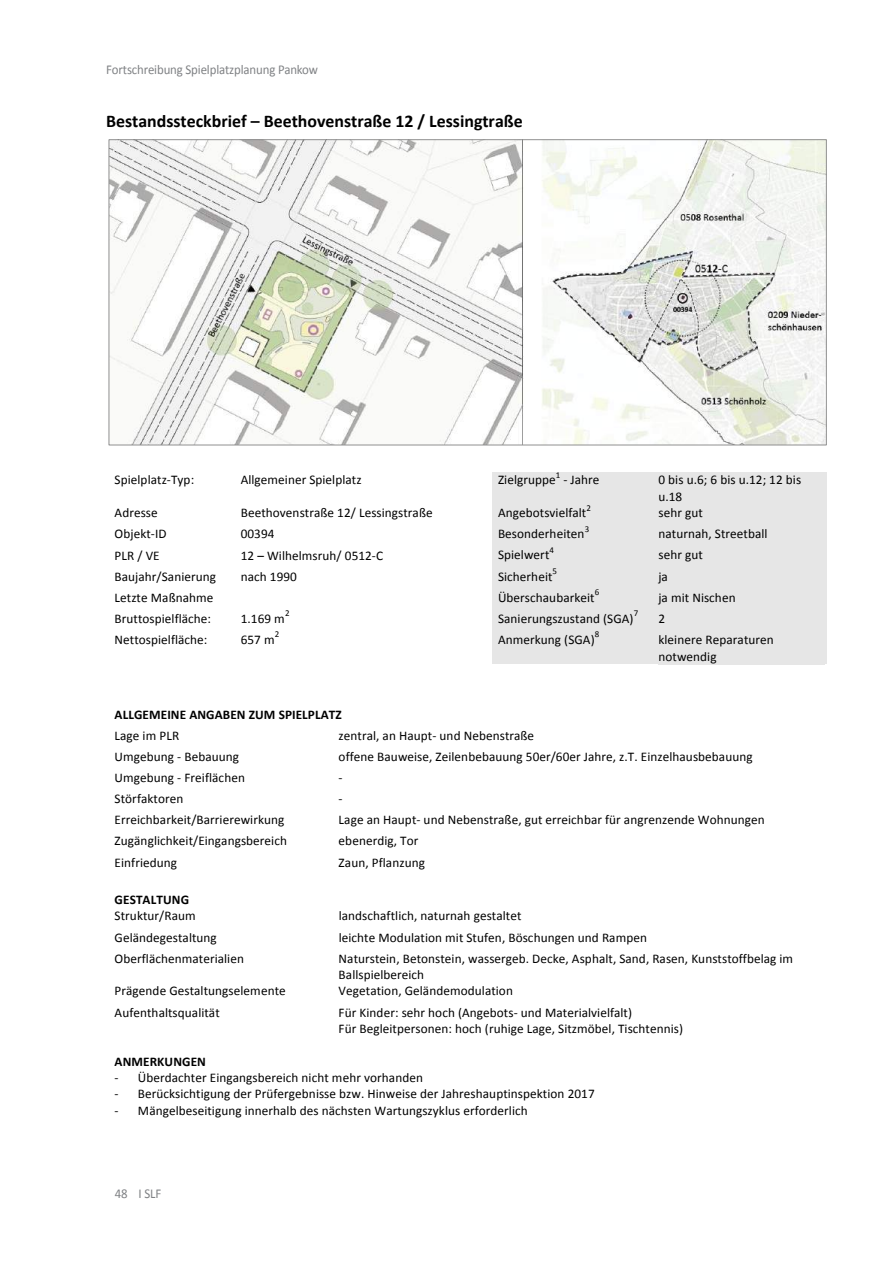
<style>
.page{position:relative;width:893px;height:1263px;background:#fff}
.page>*{position:absolute;margin:0;border:0;box-sizing:border-box;transform-origin:0 0}
.t1{font:700 17.85px "Calibri";color:#000}
.t2{font:13.5px "Calibri";letter-spacing:-.01em;color:#808285;scale:.95 1}
.t3{font:13.2px/16.5px "Calibri";letter-spacing:.005em;color:#000}
.t4{font:700 13.2px "Calibri";letter-spacing:.005em;color:#000}
.t5{font:9px "Calibri";color:#000}
</style>
<div class="page">
<div style="left:493px;top:472px;width:164px;height:33px;background:#e6e6e6"></div>
<div style="left:658px;top:472px;width:167px;height:16px;background:#e6e6e6"></div>
<div style="left:658px;top:488px;width:167px;height:17px;background:#e6e6e6"></div>
<div style="left:493px;top:505px;width:164px;height:21px;background:#e6e6e6"></div>
<div style="left:657px;top:505px;width:170px;height:21px;background:#e6e6e6"></div>
<div style="left:493px;top:526px;width:164px;height:21px;background:#e6e6e6"></div>
<div style="left:657px;top:526px;width:170px;height:21px;background:#e6e6e6"></div>
<div style="left:493px;top:547px;width:164px;height:21px;background:#e6e6e6"></div>
<div style="left:657px;top:547px;width:170px;height:21px;background:#e6e6e6"></div>
<div style="left:493px;top:568px;width:164px;height:21px;background:#e6e6e6"></div>
<div style="left:657px;top:568px;width:170px;height:21px;background:#e6e6e6"></div>
<div style="left:493px;top:589px;width:164px;height:22px;background:#e6e6e6"></div>
<div style="left:657px;top:589px;width:170px;height:22px;background:#e6e6e6"></div>
<div style="left:493px;top:611px;width:164px;height:21px;background:#e6e6e6"></div>
<div style="left:657px;top:611px;width:170px;height:21px;background:#e6e6e6"></div>
<div style="left:493px;top:632px;width:164px;height:32px;background:#e6e6e6"></div>
<div style="left:658px;top:632px;width:167px;height:16px;background:#e6e6e6"></div>
<div style="left:658px;top:648px;width:167px;height:16px;background:#e6e6e6"></div>
<img style="left:111px;top:141px;width:713px;height:302px">
<p class="t2" style="left:106px;top:61px;width:224px">Fortschreibung Spielplatzplanung Pankow</p>
<h1 class="t1" style="left:106px;top:110px;width:418px">Bestandssteckbrief – Beethovenstraße 12 / Lessingtraße</h1>
<p class="t5" style="left:556px;top:469px;width:6px">1</p>
<p class="t3" style="left:115px;top:472px;width:81px">Spielplatz-Typ:</p>
<p class="t3" style="left:241px;top:472px;width:122px">Allgemeiner Spielplatz</p>
<p class="t3" style="left:498px;top:472px;width:59px">Zielgruppe</p>
<p class="t3" style="left:563px;top:472px;width:38px">- Jahre</p>
<p class="t3" style="left:658px;top:472px;width:144px">0 bis u.6; 6 bis u.12; 12 bis u.18</p>
<p class="t5" style="left:586px;top:502px;width:6px">2</p>
<p class="t3" style="left:115px;top:505px;width:45px">Adresse</p>
<p class="t3" style="left:241px;top:505px;width:193px">Beethovenstraße 12/ Lessingstraße</p>
<p class="t3" style="left:498px;top:505px;width:90px">Angebotsvielfalt</p>
<p class="t3" style="left:658px;top:505px;width:46px">sehr gut</p>
<p class="t5" style="left:585px;top:523px;width:6px">3</p>
<p class="t3" style="left:115px;top:526px;width:53px">Objekt-ID</p>
<p class="t3" style="left:241px;top:526px;width:35px">00394</p>
<p class="t3" style="left:498px;top:526px;width:88px">Besonderheiten</p>
<p class="t3" style="left:658px;top:526px;width:111px">naturnah, Streetball</p>
<p class="t5" style="left:549px;top:544px;width:6px">4</p>
<p class="t3" style="left:115px;top:547px;width:47px">PLR / VE</p>
<p class="t3" style="left:241px;top:547px;width:144px">12 – Wilhelmsruh/ 0512-C</p>
<p class="t3" style="left:498px;top:547px;width:53px">Spielwert</p>
<p class="t3" style="left:658px;top:547px;width:46px">sehr gut</p>
<p class="t5" style="left:553px;top:565px;width:6px">5</p>
<p class="t3" style="left:115px;top:568px;width:103px">Baujahr/Sanierung</p>
<p class="t3" style="left:241px;top:568px;width:58px">nach 1990</p>
<p class="t3" style="left:498px;top:568px;width:56px">Sicherheit</p>
<p class="t3" style="left:658px;top:568px;width:11px">ja</p>
<p class="t3" style="left:115px;top:589px;width:100px">Letzte Maßnahme</p>
<p class="t3" style="left:498px;top:589px;width:98px">Überschaubarkeit</p>
<p class="t5" style="left:595px;top:586px;width:6px">6</p>
<p class="t3" style="left:658px;top:589px;width:79px">ja mit Nischen</p>
<p class="t5" style="left:285px;top:608px;width:6px">2</p>
<p class="t3" style="left:115px;top:610px;width:98px">Bruttospielfläche:</p>
<p class="t3" style="left:241px;top:610px;width:46px">1.169 m</p>
<p class="t5" style="left:634px;top:608px;width:6px">7</p>
<p class="t3" style="left:498px;top:610px;width:137px">Sanierungszustand (SGA)</p>
<p class="t3" style="left:658px;top:610px;width:8px">2</p>
<p class="t5" style="left:275px;top:629px;width:6px">2</p>
<p class="t3" style="left:115px;top:632px;width:94px">Nettospielfläche:</p>
<p class="t3" style="left:241px;top:632px;width:35px">657 m</p>
<p class="t5" style="left:595px;top:629px;width:6px">8</p>
<p class="t3" style="left:498px;top:632px;width:98px">Anmerkung (SGA)</p>
<p class="t3" style="left:658px;top:632px;width:117px">kleinere Reparaturen notwendig</p>
<p class="t4" style="left:115px;top:706px;width:229px">ALLGEMEINE ANGABEN ZUM SPIELPLATZ</p>
<p class="t3" style="left:115px;top:727px;width:66px">Lage im PLR</p>
<p class="t3" style="left:339px;top:727px;width:197px">zentral, an Haupt- und Nebenstraße</p>
<p class="t3" style="left:115px;top:748px;width:126px">Umgebung - Bebauung</p>
<p class="t3" style="left:339px;top:748px;width:416px">offene Bauweise, Zeilenbebauung 50er/60er Jahre, z.T. Einzelhausbebauung</p>
<p class="t3" style="left:115px;top:769px;width:132px">Umgebung - Freiflächen</p>
<p class="t3" style="left:339px;top:769px;width:6px">-</p>
<p class="t3" style="left:115px;top:791px;width:70px">Störfaktoren</p>
<p class="t3" style="left:339px;top:791px;width:6px">-</p>
<p class="t3" style="left:115px;top:812px;width:171px">Erreichbarkeit/Barrierewirkung</p>
<p class="t3" style="left:339px;top:812px;width:428px">Lage an Haupt- und Nebenstraße, gut erreichbar für angrenzende Wohnungen</p>
<p class="t3" style="left:115px;top:833px;width:174px">Zugänglichkeit/Eingangsbereich</p>
<p class="t3" style="left:339px;top:833px;width:81px">ebenerdig, Tor</p>
<p class="t3" style="left:115px;top:854px;width:64px">Einfriedung</p>
<p class="t3" style="left:339px;top:854px;width:88px">Zaun, Pflanzung</p>
<p class="t4" style="left:115px;top:891px;width:76px">GESTALTUNG</p>
<p class="t3" style="left:115px;top:908px;width:83px">Struktur/Raum</p>
<p class="t3" style="left:339px;top:908px;width:184px">landschaftlich, naturnah gestaltet</p>
<p class="t3" style="left:115px;top:929px;width:104px">Geländegestaltung</p>
<p class="t3" style="left:339px;top:929px;width:310px">leichte Modulation mit Stufen, Böschungen und Rampen</p>
<p class="t3" style="left:115px;top:950px;width:131px">Oberflächenmaterialien</p>
<p class="t3" style="left:339px;top:950px;width:456px;line-height:16px">Naturstein, Betonstein, wassergeb. Decke, Asphalt, Sand, Rasen, Kunststoffbelag im<br>Ballspielbereich</p>
<p class="t3" style="left:115px;top:983px;width:173px">Prägende Gestaltungselemente</p>
<p class="t3" style="left:339px;top:983px;width:176px">Vegetation, Geländemodulation</p>
<p class="t3" style="left:115px;top:1004px;width:107px">Aufenthaltsqualität</p>
<p class="t3" style="left:339px;top:1004px;width:346px">Für Kinder: sehr hoch (Angebots- und Materialvielfalt)<br>Für Begleitpersonen: hoch (ruhige Lage, Sitzmöbel, Tischtennis)</p>
<p class="t4" style="left:115px;top:1053px;width:93px">ANMERKUNGEN</p>
<p class="t3" style="left:115px;top:1069px;width:310px">- Überdachter Eingangsbereich nicht mehr vorhanden</p>
<p class="t3" style="left:115px;top:1086px;width:482px">- Berücksichtigung der Prüfergebnisse bzw. Hinweise der Jahreshauptinspektion 2017</p>
<p class="t3" style="left:115px;top:1102px;width:415px">- Mängelbeseitigung innerhalb des nächsten Wartungszyklus erforderlich</p>
<p class="t2" style="left:115px;top:1185px;width:51px">48 I SLF</p>
</div>
